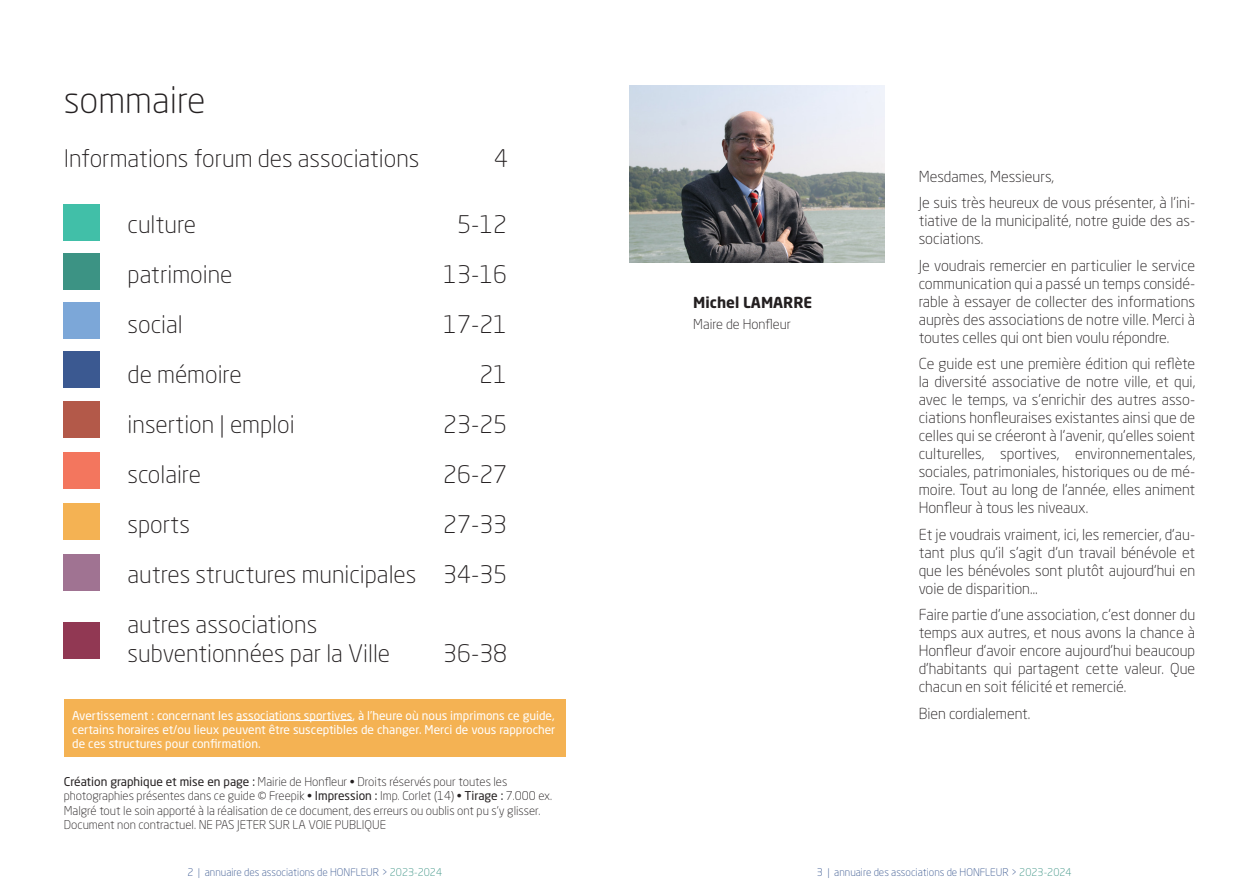
<style>
.page{position:relative;width:1259px;height:893px;background:#fff}
.page>*{position:absolute;margin:0;border:0;box-sizing:border-box;transform-origin:0 0}
.t1{font:300 36px "Neo Sans Std";color:#231f20}
.t2{font:300 24px/50.1px "Neo Sans Std";color:#231f20;text-align:justify}
.t3{font:300 15px/18px "Neo Sans Std";color:#231f20;text-align:justify}
.t4{font:700 15px "Neo Sans Std";color:#231f20}
.t5{font:300 13.5px "Neo Sans Std";color:#231f20}
.t6{font:300 12px/14.4px "Neo Sans Std";color:#231f20}
.t7{font:12px/14.4px "Neo Sans Std";color:#fff;text-align:justify}
.t8{font:300 10.5px "Neo Sans Std";color:#3b5991}
.s1{font-weight:400}
.s2{color:#3c9384}
</style>
<div class="page">
<div style="left:64px;top:204px;width:36px;height:36px;background:#41bfa8"></div>
<div style="left:64px;top:253px;width:36px;height:36px;background:#3c9384"></div>
<div style="left:64px;top:302px;width:36px;height:36px;background:#7ca7d8"></div>
<div style="left:64px;top:351px;width:36px;height:36px;background:#3b5991"></div>
<div style="left:64px;top:402px;width:36px;height:36px;background:#b35949"></div>
<div style="left:64px;top:453px;width:36px;height:36px;background:#f3765e"></div>
<div style="left:64px;top:503px;width:36px;height:36px;background:#f4b253"></div>
<div style="left:64px;top:554px;width:36px;height:36px;background:#a07392"></div>
<div style="left:64px;top:622px;width:36px;height:36px;background:#913853"></div>
<img style="left:629px;top:85px;width:255px;height:178px">
<div style="left:64px;top:699px;width:502px;height:58px;background:#f4b253"></div>
<hr style="left:236px;top:720px;width:116px;height:1px;background:#fff">
<h1 class="t1" style="left:64px;top:78px;width:143px">sommaire</h1>
<h2 class="t2" style="left:64px;top:133px;width:357px">Informations forum des associations</h2>
<h2 class="t2" style="left:494px;top:133px;width:15px">4</h2>
<h2 class="t2" style="left:128px;top:199px;width:70px">culture</h2>
<h2 class="t2" style="left:457px;top:199px;width:52px">5-12</h2>
<h2 class="t2" style="left:128px;top:249px;width:106px">patrimoine</h2>
<h2 class="t2" style="left:443px;top:249px;width:65px">13-16</h2>
<h2 class="t2" style="left:128px;top:299px;width:57px">social</h2>
<h2 class="t2" style="left:443px;top:299px;width:65px">17-21</h2>
<h2 class="t2" style="left:128px;top:349px;width:115px">de mémoire</h2>
<h2 class="t2" style="left:479px;top:349px;width:29px">21</h2>
<h2 class="t2" style="left:128px;top:399px;width:168px">insertion | emploi</h2>
<h2 class="t2" style="left:443px;top:399px;width:65px">23-25</h2>
<h2 class="t2" style="left:128px;top:449px;width:75px">scolaire</h2>
<h2 class="t2" style="left:443px;top:449px;width:65px">26-27</h2>
<h2 class="t2" style="left:128px;top:499px;width:64px">sports</h2>
<h2 class="t2" style="left:128px;top:499px;width:381px;text-indent:316px">27-33 autres structures municipales 34-35 autres associations</h2>
<h2 class="t2" style="left:128px;top:628px;width:264px">subventionnées par la Ville</h2>
<h2 class="t2" style="left:443px;top:628px;width:65px">36-38</h2>
<p class="t7" style="left:72px;top:708px;width:484px">Avertissement : concernant les associations sportives, à l’heure où nous imprimons ce guide, certains horaires et/ou lieux peuvent être susceptibles de changer. Merci de vous rapprocher de ces structures pour confirmation.</p>
<p class="t6" style="left:64px;top:774px;width:490px"><span class="s1">Création graphique et mise en page :</span> Mairie de Honfleur • Droits réservés pour toutes les photographies présentes dans ce guide © Freepik • <span class="s1">Impression :</span> Imp. Corlet (14) • <span class="s1">Tirage :</span> 7.000 ex.<br>Malgré tout le soin apporté à la réalisation de ce document, des erreurs ou oublis ont pu s’y glisser.<br>Document non contractuel. NE PAS JETER SUR LA VOIE PUBLIQUE</p>
<p class="t4" style="left:693px;top:293px;width:120px">Michel LAMARRE</p>
<p class="t5" style="left:693px;top:316px;width:99px">Maire de Honfleur</p>
<p class="t3" style="left:918px;top:163px;width:278px;line-height:26.5px">Mesdames, Messieurs,<br>Je suis très heureux de vous présenter, à l’ini-</p>
<p class="t3" style="left:918px;top:211px;width:278px">tiative de la municipalité, notre guide des as&shy;sociations.</p>
<p class="t3" style="left:918px;top:256px;width:278px">Je voudrais remercier en particulier le service communication qui a passé un temps considé&shy;rable à essayer de collecter des informations auprès des associations de notre ville. Merci à toutes celles qui ont bien voulu répondre.</p>
<p class="t3" style="left:918px;top:354px;width:278px">Ce guide est une première édition qui reflète la diversité associative de notre ville, et qui, avec le temps, va s’enrichir des autres asso&shy;ciations honfleuraises existantes ainsi que de celles qui se créeront à l’avenir, qu’elles soient culturelles, sportives, environnementales, sociales, patrimoniales, historiques ou de mé&shy;moire. Tout au long de l’année, elles animent Honfleur à tous les niveaux.</p>
<p class="t3" style="left:918px;top:525px;width:278px">Et je voudrais vraiment, ici, les remercier, d’au&shy;tant plus qu’il s’agit d’un travail bénévole et que les bénévoles sont plutôt aujourd’hui en voie de disparition…</p>
<p class="t3" style="left:918px;top:605px;width:278px">Faire partie d’une association, c’est donner du temps aux autres, et nous avons la chance à Honfleur d’avoir encore aujourd’hui beaucoup d’habitants qui partagent cette valeur. Que chacun en soit félicité et remercié.</p>
<p class="t3" style="left:918px;top:704px;width:113px">Bien cordialement.</p>
<p class="t8" style="left:187px;top:866px;width:256px">2 | annuaire des associations de HONFLEUR &gt; <span class="s2">2023-2024</span></p>
<p class="t8" style="left:817px;top:866px;width:256px">3 | annuaire des associations de HONFLEUR &gt; <span class="s2">2023-2024</span></p>
</div>
